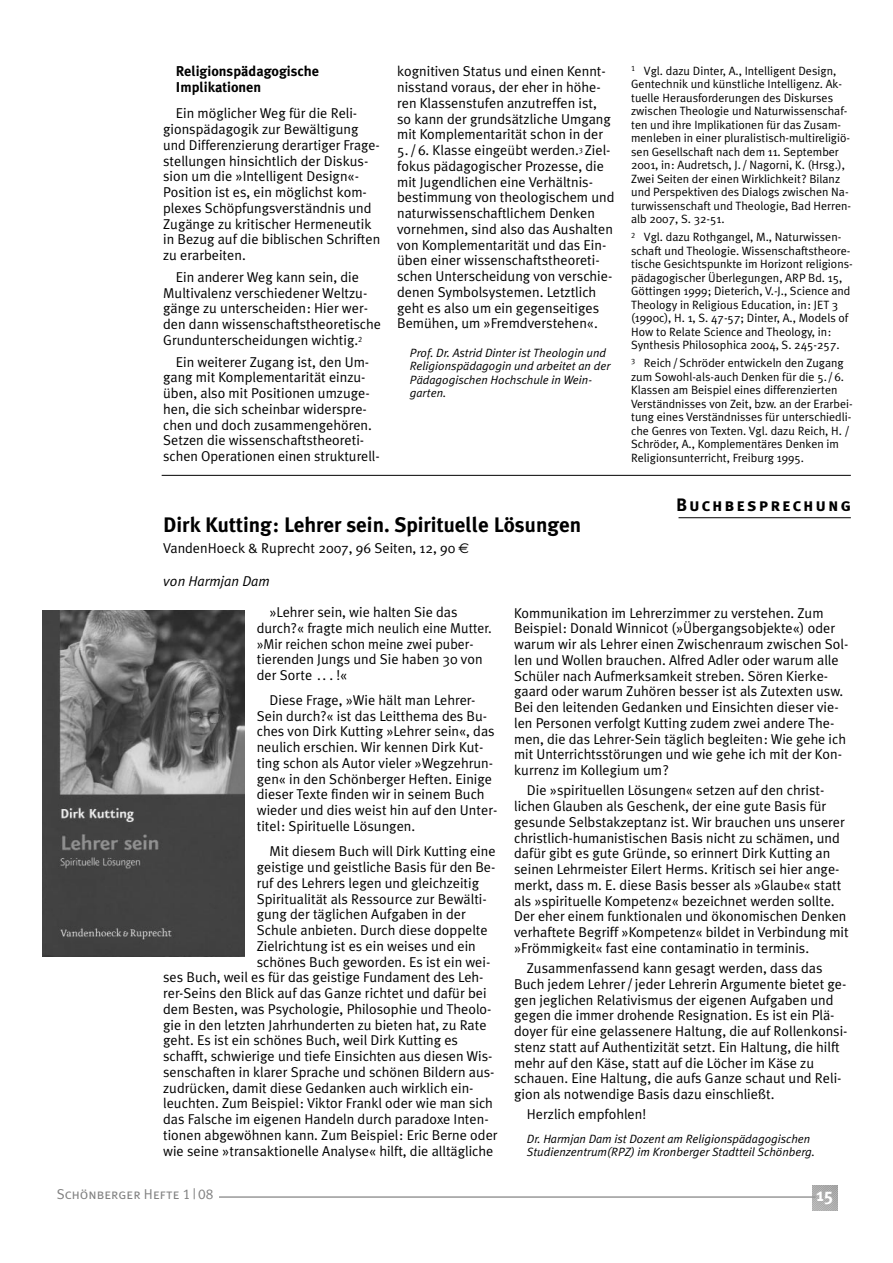
<style>
.page{position:relative;width:893px;height:1263px;background:#fff}
.page>*{position:absolute;margin:0;border:0;box-sizing:border-box;transform-origin:0 0}
.t1{font:700 21px "Meta Plus";color:#000}
.t2{font:18px "Meta Plus Bold Caps";letter-spacing:.105em;color:#000}
.t3{font:700 18px "Meta Plus";color:#fff}
.t4{font:14.25px/15.8px "Meta Plus Normal";color:#000}
.t5{font:700 14.25px/15.8px "Meta Plus";color:#000}
.t6{font:14.25px "Meta Plus Normal Caps";color:#808080}
.t7{font:italic 14.25px "Meta Plus Normal";color:#000}
.t8{font:12px/13.5px "Meta Plus Normal";color:#000}
.t9{font:italic 12px/13.5px "Meta Plus Normal";color:#000}
.s1{font-family:"Euro Sans"}
</style>
<div class="page">
<hr style="left:162px;top:475px;width:688px;height:1px;background:#000">
<hr style="left:678px;top:517px;width:172px;height:1px;background:#000">
<img style="left:43px;top:610px;width:202px;height:346px">
<svg style="left:812px;top:1185px;width:25px;height:25px"></svg>
<hr style="left:218px;top:1196px;width:597px;height:2px;background:#999">
<p class="t5" style="left:176px;top:65px;width:145px">Religionspädagogische<br>Implikationen</p>
<p class="t4" style="left:163px;top:107px;width:219px;text-indent:13px">Ein möglicher Weg für die Reli&shy;gionspädagogik zur Bewältigung und Differenzierung derartiger Frage&shy;stellungen hinsichtlich der Diskus&shy;sion um die »Intelligent Design«- Position ist es, ein möglichst kom&shy;plexes Schöpfungsverständnis und Zugänge zu kritischer Hermeneutik in Bezug auf die biblischen Schriften zu erarbeiten.</p>
<p class="t4" style="left:163px;top:271px;width:219px;text-indent:13px">Ein anderer Weg kann sein, die Multivalenz verschiedener Weltzu&shy;gänge zu unterscheiden: Hier wer&shy;den dann wissenschaftstheoretische Grundunterscheidungen wichtig.<sup>2</sup></p>
<p class="t4" style="left:163px;top:355px;width:218px;text-indent:13px">Ein weiterer Zugang ist, den Um&shy;gang mit Komplementarität einzu&shy;üben, also mit Positionen umzuge&shy;hen, die sich scheinbar widerspre&shy;chen und doch zusammengehören.<br>Setzen die wissenschaftstheoreti&shy;schen Operationen einen strukturell-</p>
<p class="t4" style="left:397px;top:65px;width:219px">kognitiven Status und einen Kennt&shy;nisstand voraus, der eher in höhe&shy;ren Klassenstufen anzutreffen ist, so kann der grundsätzliche Umgang mit Komplementarität schon in der 5./6. Klasse eingeübt werden.<sup>3</sup> Ziel&shy;fokus pädagogischer Prozesse, die mit Jugendlichen eine Verhältnis&shy;bestimmung von theologischem und naturwissenschaftlichem Denken vornehmen, sind also das Aushalten von Komplementarität und das Ein&shy;üben einer wissenschaftstheoreti&shy;schen Unterscheidung von verschie&shy;denen Symbolsystemen. Letztlich geht es also um ein gegenseitiges Bemühen, um »Fremdverstehen«.</p>
<p class="t9" style="left:410px;top:347px;width:202px">Prof. Dr. Astrid Dinter ist Theologin und<br>Religionspädagogin und arbeitet an der<br>Pädagogischen Hochschule in Wein&shy;garten.</p>
<h1 class="t1" style="left:163px;top:517px;width:419px">Dirk Kutting: Lehrer sein. Spirituelle Lösungen</h1>
<p class="t4" style="left:163px;top:542px;width:307px">VandenHoeck &amp; Ruprecht 2007, 96 Seiten, 12, 90 <span class="s1">€</span></p>
<p class="t8" style="left:631px;top:65px;width:222px"><sup>1</sup> Vgl. dazu Dinter, A., Intelligent Design, Gentechnik und künstliche Intelligenz. Ak&shy;tuelle Herausforderungen des Diskurses zwischen Theologie und Naturwissenschaf&shy;ten und ihre Implikationen für das Zusam&shy;menleben in einer pluralistisch-multireligiö&shy;sen Gesellschaft nach dem 11. September 2001, in: Audretsch, J./ Nagorni, K. (Hrsg.), Zwei Seiten der einen Wirklichkeit? Bilanz und Perspektiven des Dialogs zwischen Na&shy;turwissenschaft und Theologie, Bad Herren&shy;alb 2007, S. 32-51.</p>
<p class="t8" style="left:631px;top:232px;width:223px"><sup>2</sup> Vgl. dazu Rothgangel, M., Naturwissen&shy;schaft und Theologie. Wissenschaftstheore&shy;tische Gesichtspunkte im Horizont religions&shy;pädagogischer Überlegungen, ARP Bd. 15, Göttingen 1999; Dieterich, V.-J., Science and Theology in Religious Education, in: JET 3 (1990c), H. 1, S. 47-57; Dinter, A., Models of How to Relate Science and Theology, in:<br>Synthesis Philosophica 2004, S. 245-257.</p>
<p class="t8" style="left:631px;top:358px;width:223px"><sup>3</sup> Reich/Schröder entwickeln den Zugang zum Sowohl-als-auch Denken für die 5./6.<br>Klassen am Beispiel eines differenzierten Verständnisses von Zeit, bzw. an der Erarbei&shy;tung eines Verständnisses für unterschiedli&shy;che Genres von Texten. Vgl. dazu Reich, H. / Schröder, A., Komplementäres Denken im Religionsunterricht, Freiburg 1995.</p>
<p class="t2" style="left:676px;top:494px;width:176px">Buchbesprechung</p>
<p class="t7" style="left:163px;top:576px;width:108px">von Harmjan Dam</p>
<p class="t4" style="left:257px;top:606px;width:236px;text-indent:13px">»Lehrer sein, wie halten Sie das durch?« fragte mich neulich eine Mutter. »Mir reichen schon meine zwei puber&shy;tierenden Jungs und Sie haben 30 von der Sorte .. . !«</p>
<p class="t4" style="left:257px;top:694px;width:242px;text-indent:13px">Diese Frage, »Wie hält man Lehrer-Sein durch?« ist das Leitthema des Bu&shy;ches von Dirk Kutting »Lehrer sein«, das neulich erschien. Wir kennen Dirk Kut&shy;ting schon als Autor vieler »Wegzehrun&shy;gen« in den Schönberger Heften. Einige dieser Texte finden wir in seinem Buch wieder und dies weist hin auf den Unter&shy;titel: Spirituelle Lösungen.</p>
<p class="t4" style="left:269px;top:845px;width:227px">Mit diesem Buch will Dirk Kutting eine</p>
<p class="t4" style="left:257px;top:861px;width:240px">geistige und geistliche Basis für den Be-</p>
<p class="t4" style="left:257px;top:877px;width:224px">ruf des Lehrers legen und gleichzeitig</p>
<p class="t4" style="left:257px;top:892px;width:231px">Spiritualität als Ressource zur Bewälti-</p>
<p class="t4" style="left:257px;top:908px;width:210px">gung der täglichen Aufgaben in der</p>
<p class="t4" style="left:257px;top:924px;width:232px">Schule anbieten. Durch diese doppelte</p>
<p class="t4" style="left:257px;top:940px;width:220px">Zielrichtung ist es ein weises und ein</p>
<p class="t4" style="left:257px;top:955px;width:235px">schönes Buch geworden. Es ist ein wei-</p>
<p class="t4" style="left:163px;top:971px;width:322px">ses Buch, weil es für das geistige Fundament des Leh-</p>
<p class="t4" style="left:163px;top:987px;width:325px">rer-Seins den Blick auf das Ganze richtet und dafür bei</p>
<p class="t4" style="left:163px;top:1003px;width:330px">dem Besten, was Psychologie, Philosophie und Theolo-</p>
<p class="t4" style="left:163px;top:1018px;width:325px">gie in den letzten Jahrhunderten zu bieten hat, zu Rate</p>
<p class="t4" style="left:163px;top:1034px;width:296px">geht. Es ist ein schönes Buch, weil Dirk Kutting es</p>
<p class="t4" style="left:163px;top:1050px;width:331px">schafft, schwierige und tiefe Einsichten aus diesen Wis-</p>
<p class="t4" style="left:163px;top:1066px;width:333px">senschaften in klarer Sprache und schönen Bildern aus-</p>
<p class="t4" style="left:163px;top:1081px;width:312px">zudrücken, damit diese Gedanken auch wirklich ein-</p>
<p class="t4" style="left:163px;top:1097px;width:331px">leuchten. Zum Beispiel: Viktor Frankl oder wie man sich</p>
<p class="t4" style="left:163px;top:1113px;width:327px">das Falsche im eigenen Handeln durch paradoxe Inten-</p>
<p class="t4" style="left:163px;top:1129px;width:336px">tionen abgewöhnen kann. Zum Beispiel: Eric Berne oder</p>
<p class="t4" style="left:163px;top:1144px;width:332px">wie seine »transaktionelle Analyse« hilft, die alltägliche</p>
<p class="t4" style="left:514px;top:606px;width:336px">Kommunikation im Lehrerzimmer zu verstehen. Zum Beispiel: Donald Winnicot (»Übergangsobjekte«) oder warum wir als Lehrer einen Zwischenraum zwischen Sol&shy;len und Wollen brauchen. Alfred Adler oder warum alle Schüler nach Aufmerksamkeit streben. Sören Kierke&shy;gaard oder warum Zuhören besser ist als Zutexten usw.<br>Bei den leitenden Gedanken und Einsichten dieser vie&shy;len Personen verfolgt Kutting zudem zwei andere The&shy;men, die das Lehrer-Sein täglich begleiten: Wie gehe ich mit Unterrichtsstörungen und wie gehe ich mit der Kon&shy;kurrenz im Kollegium um?</p>
<p class="t4" style="left:514px;top:784px;width:336px;text-indent:13px">Die »spirituellen Lösungen« setzen auf den christ&shy;lichen Glauben als Geschenk, der eine gute Basis für gesunde Selbstakzeptanz ist. Wir brauchen uns unserer christlich-humanistischen Basis nicht zu schämen, und dafür gibt es gute Gründe, so erinnert Dirk Kutting an seinen Lehrmeister Eilert Herms. Kritisch sei hier ange&shy;merkt, dass m. E. diese Basis besser als »Glaube« statt als »spirituelle Kompetenz« bezeichnet werden sollte.<br>Der eher einem funktionalen und ökonomischen Denken verhaftete Begriff »Kompetenz« bildet in Verbindung mit »Frömmigkeit« fast eine contaminatio in terminis.</p>
<p class="t4" style="left:514px;top:962px;width:335px;text-indent:13px">Zusammenfassend kann gesagt werden, dass das Buch jedem Lehrer/jeder Lehrerin Argumente bietet ge&shy;gen jeglichen Relativismus der eigenen Aufgaben und gegen die immer drohende Resignation. Es ist ein Plä&shy;doyer für eine gelassenere Haltung, die auf Rollenkonsi&shy;stenz statt auf Authentizität setzt. Ein Haltung, die hilft mehr auf den Käse, statt auf die Löcher im Käse zu schauen. Eine Haltung, die aufs Ganze schaut und Reli&shy;gion als notwendige Basis dazu einschließt.</p>
<p class="t4" style="left:527px;top:1108px;width:121px">Herzlich empfohlen!</p>
<p class="t9" style="left:527px;top:1133px;width:290px">Dr. Harmjan Dam ist Dozent am Religionspädagogischen<br>Studienzentrum(RPZ) im Kronberger Stadtteil Schönberg.</p>
<p class="t6" style="left:57px;top:1186px;width:158px">Schönberger Hefte 1 | 08</p>
<p class="t3" style="left:816px;top:1189px;width:18px">15</p>
</div>
